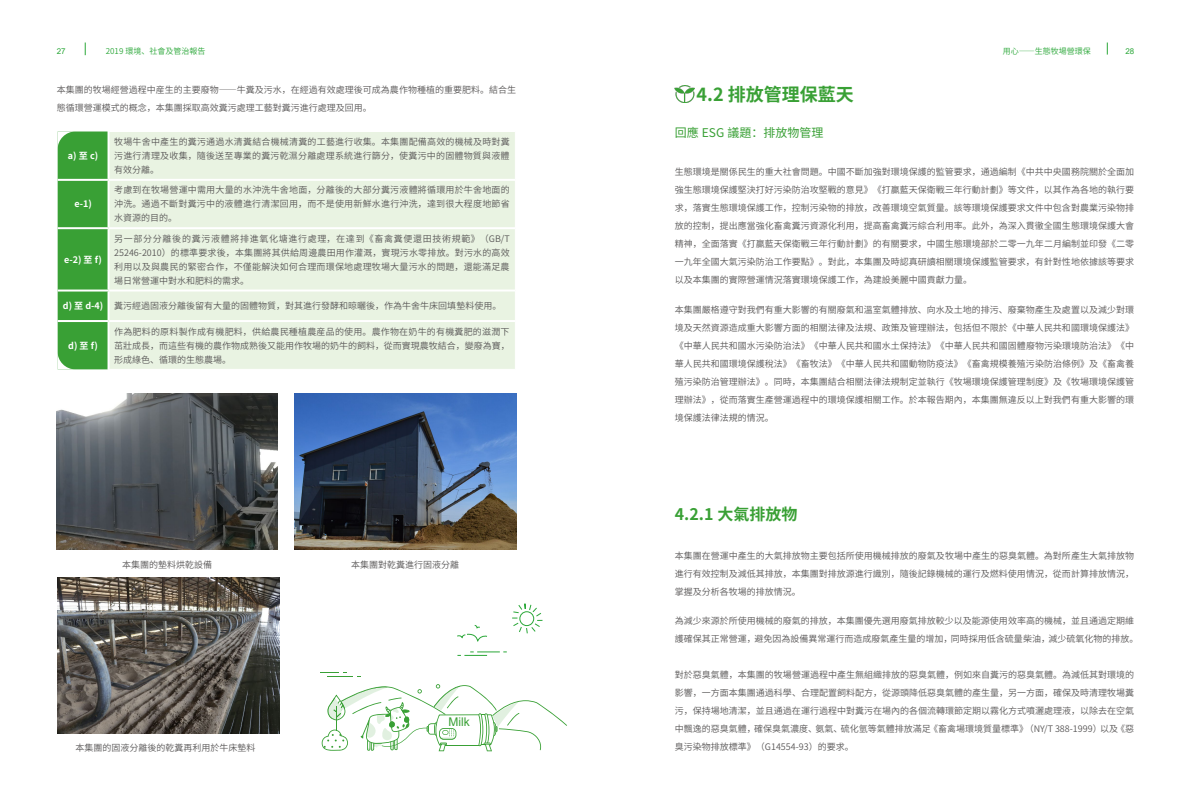
<style>
.page{position:relative;width:1191px;height:808px;background:#fff}
.page>*{position:absolute;margin:0;border:0;box-sizing:border-box;transform-origin:0 0}
.t1{font:700 18px "Source Han Sans CN";color:#39a035}
.t2{font:700 16px "Source Han Sans CN";color:#39a035}
.t3{font:12px "Source Han Sans CN";color:#39a035}
.t4{font:12px "Arial";color:#39a035}
.t5{font:9px/18px "Source Han Sans CN";color:#595757;text-align:justify}
.t6{font:700 9px "Source Han Sans CN";color:#fff}
.t7{font:8px "Source Han Sans CN";color:#2aa738}
.t8{font:8px "Arial";color:#2aa738}
.s1{font-weight:700;color:#fff}
</style>
<div class="page">
<svg style="left:1107px;top:43px;width:1px;height:12px"></svg>
<svg style="left:85px;top:43px;width:1px;height:12px"></svg>
<img style="left:675px;top:85px;width:19px;height:18px">
<img style="left:294px;top:393px;width:222px;height:157px">
<img style="left:58px;top:578px;width:221px;height:156px">
<img style="left:56px;top:393px;width:222px;height:157px">
<div style="left:109px;top:132px;width:406px;height:237px;background:#e9f3e2"></div>
<hr style="left:108px;top:179px;width:407px;height:2px;background:#fff">
<hr style="left:108px;top:227px;width:407px;height:2px;background:#fff">
<hr style="left:108px;top:290px;width:407px;height:2px;background:#fff">
<hr style="left:108px;top:320px;width:407px;height:2px;background:#fff">
<svg style="left:57px;top:131px;width:51px;height:239px;background:#49a745"></svg>
<svg style="left:321px;top:672px;width:40px;height:5px"></svg>
<svg style="left:322px;top:684px;width:245px;height:67px"></svg>
<svg style="left:457px;top:603px;width:86px;height:53px"></svg>
<p class="t8" style="left:57px;top:45px;width:10px">27</p>
<p class="t7" style="left:106px;top:46px;width:101px">2019 環境、社會及管治報告</p>
<p class="t7" style="left:1002px;top:46px;width:89px">用心——生態牧場營環保</p>
<p class="t8" style="left:1125px;top:45px;width:10px">28</p>
<p class="t5" style="left:57px;top:81px;width:461px">本集團的牧場經營過程中産生的主要廢物——牛糞及污水，在經過有效處理後可成為農作物種植的重要肥料。結合生態循環營運模式的概念，本集團採取高效糞污處理工藝對糞污進行處理及回用。</p>
<p class="t6" style="left:68px;top:151px;width:32px">a) 至 c)</p>
<p class="t6" style="left:74px;top:199px;width:19px">e-1)</p>
<p class="t5" style="left:114px;top:135px;width:397px;line-height:14px">牧場牛舍中產生的糞污通過水清糞結合機械清糞的工藝進行收集。本集團配備高效的機械及時對糞污進行清理及收集，隨後送至專業的糞污乾濕分離處理系統進行篩分，使糞污中的固體物質與液體有效分離。</p>
<p class="t5" style="left:114px;top:183px;width:397px;line-height:14px">考慮到在牧場營運中需用大量的水沖洗牛舍地面，分離後的大部分糞污液體將循環用於牛舍地面的沖洗。通過不斷對糞污中的液體進行清潔回用，而不是使用新鮮水進行沖洗，達到很大程度地節省水資源的目的。</p>
<p class="t5" style="left:114px;top:232px;width:397px;line-height:14px">另一部分分離後的糞污液體將排進氧化塘進行處理，在達到《畜禽糞便還田技術規範》（GB/T 25246-2010）的標準要求後，本集團將其供給周邊農田用作灌溉，實現污水零排放。對污水的高效利用以及與農民的緊密合作，不僅能解決如何合理而環保地處理牧場大量污水的問題，還能滿足農場日常營運中對水和肥料的需求。</p>
<p class="t5" style="left:63px;top:297px;width:440px"><span class="s1">d) 至 d-4)</span> 糞污經過固液分離後留有大量的固體物質，對其進行發酵和晾曬後，作為牛舍牛床回填墊料使用。</p>
<p class="t6" style="left:68px;top:340px;width:31px">d) 至 f)</p>
<p class="t6" style="left:64px;top:254px;width:39px">e-2) 至 f)</p>
<p class="t5" style="left:114px;top:324px;width:397px;line-height:14px">作為肥料的原料製作成有機肥料，供給農民種植農産品的使用。農作物在奶牛的有機糞肥的滋潤下茁壯成長，而這些有機的農作物成熟後又能用作牧場的奶牛的飼料，從而實現農牧結合，變廢為寶，形成綠色、循環的生態農場。</p>
<p class="t5" style="left:122px;top:555px;width:91px">本集團的墊料烘乾設備</p>
<p class="t5" style="left:75px;top:739px;width:181px">本集團的固液分離後的乾糞再利用於牛床墊料</p>
<p class="t5" style="left:351px;top:555px;width:109px">本集團對乾糞進行固液分離</p>
<h3 class="t4" style="left:448px;top:714px;width:23px">Milk</h3>
<h1 class="t1" style="left:696px;top:84px;width:159px">4.2 排放管理保藍天</h1>
<h3 class="t3" style="left:675px;top:126px;width:150px">回應 ESG 議題：排放物管理</h3>
<p class="t5" style="left:675px;top:163px;width:460px">生態環境是關係民生的重大社會問題。中國不斷加強對環境保護的監管要求，通過編制《中共中央國務院關於全面加強生態環境保護堅決打好污染防治攻堅戰的意見》《打贏藍天保衛戰三年行動計劃》等文件，以其作為各地的執行要求，落實生態環境保護工作，控制污染物的排放，改善環境空氣質量。該等環境保護要求文件中包含對農業污染物排放的控制，提出應當強化畜禽糞污資源化利用，提高畜禽糞污綜合利用率。此外，為深入貫徹全國生態環境保護大會精神，全面落實《打贏藍天保衛戰三年行動計劃》的有關要求，中國生態環境部於二零一九年二月編制並印發《二零一九年全國大氣污染防治工作要點》。對此，本集團及時認真研讀相關環境保護監管要求，有針對性地依據該等要求以及本集團的實際營運情況落實環境保護工作，為建設美麗中國貢獻力量。</p>
<p class="t5" style="left:675px;top:300px;width:460px">本集團嚴格遵守對我們有重大影響的有關廢氣和溫室氣體排放、向水及土地的排污、廢棄物產生及處置以及減少對環境及天然資源造成重大影響方面的相關法律及法規、政策及管理辦法，包括但不限於《中華人民共和國環境保護法》《中華人民共和國水污染防治法》《中華人民共和國水土保持法》《中華人民共和國固體廢物污染環境防治法》《中華人民共和國環境保護稅法》《畜牧法》《中華人民共和國動物防疫法》《畜禽規模養殖污染防治條例》及《畜禽養殖污染防治管理辦法》。同時，本集團結合相關法律法規制定並執行《牧場環境保護管理制度》及《牧場環境保護管理辦法》，從而落實生產營運過程中的環境保護相關工作。於本報告期內，本集團無違反以上對我們有重大影響的環境保護法律法規的情況。</p>
<h2 class="t2" style="left:675px;top:505px;width:124px">4.2.1 大氣排放物</h2>
<p class="t5" style="left:675px;top:547px;width:460px">本集團在營運中產生的大氣排放物主要包括所使用機械排放的廢氣及牧場中產生的惡臭氣體。為對所產生大氣排放物進行有效控制及減低其排放，本集團對排放源進行識別，隨後記錄機械的運行及燃料使用情況，從而計算排放情況，掌握及分析各牧場的排放情況。</p>
<p class="t5" style="left:675px;top:612px;width:465px">為減少來源於所使用機械的廢氣的排放，本集團優先選用廢氣排放較少以及能源使用效率高的機械，並且通過定期維護確保其正常營運，避免因為設備異常運行而造成廢氣產生量的增加，同時採用低含硫量柴油，減少硫氧化物的排放。</p>
<p class="t5" style="left:675px;top:666px;width:461px">對於惡臭氣體，本集團的牧場營運過程中產生無組織排放的惡臭氣體，例如來自糞污的惡臭氣體。為減低其對環境的影響，一方面本集團通過科學、合理配置飼料配方，從源頭降低惡臭氣體的產生量，另一方面，確保及時清理牧場糞污，保持場地清潔，並且通過在運行過程中對糞污在場內的各個流轉環節定期以霧化方式噴灑處理液，以除去在空氣中飄逸的惡臭氣體，確保臭氣濃度、氨氣、硫化氫等氣體排放滿足《畜禽場環境質量標準》（NY/T 388-1999）以及《惡臭污染物排放標準》（G14554-93）的要求。</p>
</div>
